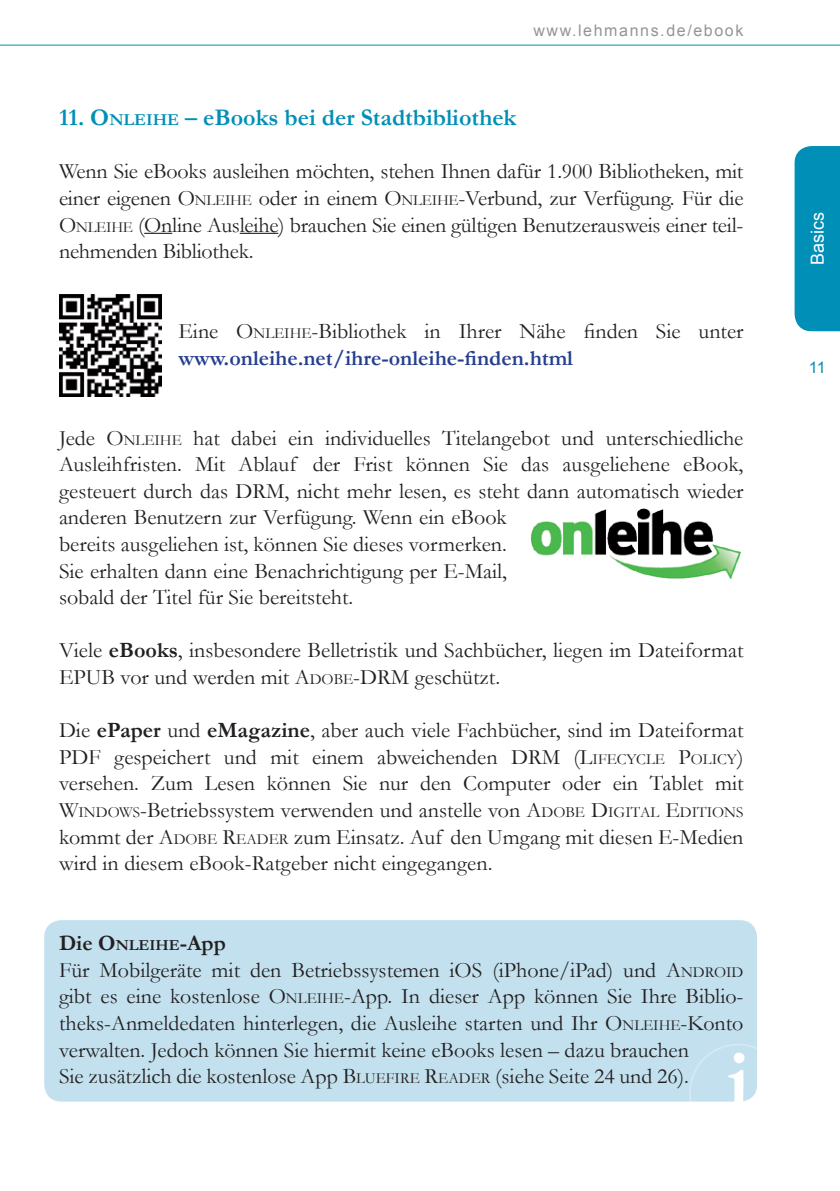
<style>
.page{position:relative;width:840px;height:1191px;background:#fff}
.page>*{position:absolute;margin:0;border:0;box-sizing:border-box;transform-origin:0 0}
.t1{font:700 83.8px "Garamond";color:#fff}
.t2{font:700 24px "Garamond";color:#008fb7}
.t3{font:22px/26.6px "Garamond";color:#231f20}
.t4{font:18px "Arial";color:#fff}
.t5{font:16px "Arial";letter-spacing:.1em;color:#939598}
.t6{font:16px "Arial";color:#008fb7}
.s1{font-style:inherit}
.s2{font-size:16.8px}
.s3{font-size:15.4px}
.s4{font-weight:700;color:#253f8e}
.s5{font-weight:700}
.s6{font-weight:700;font-size:15.4px}
</style>
<div class="page">
<div style="left:44px;top:920px;width:712px;height:181px;background:#c2e0ed;border-radius:17px"></div>
<div style="left:688px;top:1043px;width:99px;height:99px;border:2px solid #fff;border-radius:50%"></div>
<svg style="left:0;top:44px;width:839px;height:2px;background:#7ec6da"></svg>
<div style="left:794px;top:146px;width:45px;height:185px;background:#008fb7"></div>
<svg style="left:144px;top:233px;width:28px;height:1px"></svg>
<hr style="left:239px;top:233px;width:39px;height:1px;background:#231f20">
<img style="left:59px;top:294px;width:102px;height:102px">
<img style="left:530px;top:508px;width:211px;height:70px">
<p class="t5" style="left:533px;top:20px;width:211px">www.lehmanns.de/ebook</p>
<p class="t2" style="left:59px;top:103px;width:458px">11. <span class="s1">O</span><span class="s2">NLEIHE</span> – eBooks bei der Stadtbibliothek</p>
<p class="t3" style="left:59px;top:158px;width:685px;text-align:justify">Wenn Sie eBooks ausleihen möchten, stehen Ihnen dafür 1.900 Bibliotheken, mit einer eigenen <span class="s1">O</span><span class="s3">NLEIHE</span> oder in einem <span class="s1">O</span><span class="s3">NLEIHE</span>-Verbund, zur Verfügung. Für die <span class="s1">O</span><span class="s3">NLEIHE</span> (Online Ausleihe) brauchen Sie einen gültigen Benutzerausweis einer teil&shy;nehmenden Bibliothek.</p>
<p class="t3" style="left:178px;top:318px;width:566px">Eine <span class="s1">O</span><span class="s3">NLEIHE</span>-Bibliothek in Ihrer Nähe finden Sie unter <span class="s4">www.onleihe.net/ihre-onleihe-finden.html</span></p>
<p class="t3" style="left:59px;top:424px;width:685px">Jede <span class="s1">O</span><span class="s3">NLEIHE</span> hat dabei ein individuelles Titelangebot und unterschiedliche Ausleihfristen. Mit Ablauf der Frist können Sie das ausgeliehene eBook, gesteuert durch das DRM, nicht mehr lesen, es steht dann automatisch wieder anderen Benutzern zur Verfügung. Wenn ein eBook<br>bereits ausgeliehen ist, können Sie dieses vormerken.<br>Sie erhalten dann eine Benachrichtigung per E-Mail,<br>sobald der Titel für Sie bereitsteht.</p>
<p class="t3" style="left:59px;top:637px;width:685px">Viele <span class="s5">eBooks</span>, insbesondere Belletristik und Sachbücher, liegen im Dateiformat<br>EPUB vor und werden mit <span class="s1">A</span><span class="s3">DOBE</span>-DRM geschützt.</p>
<p class="t3" style="left:59px;top:717px;width:685px;text-align:justify">Die <span class="s5">ePaper</span> und <span class="s5">eMagazine</span>, aber auch viele Fachbücher, sind im Dateiformat PDF gespeichert und mit einem abweichenden DRM (<span class="s1">L</span><span class="s3">IFECYCLE</span> <span class="s1">P</span><span class="s3">OLICY</span>) versehen. Zum Lesen können Sie nur den Computer oder ein Tablet mit <span class="s1">W</span><span class="s3">INDOWS</span>-Betriebssystem verwenden und anstelle von <span class="s1">A</span><span class="s3">DOBE</span> <span class="s1">D</span><span class="s3">IGITAL</span> <span class="s1">E</span><span class="s3">DITIONS </span>kommt der <span class="s1">A</span><span class="s3">DOBE</span> <span class="s1">R</span><span class="s3">EADER</span> zum Einsatz. Auf den Umgang mit diesen E-Medien wird in diesem eBook-Ratgeber nicht eingegangen.</p>
<p class="t3" style="left:59px;top:929px;width:685px"><span class="s5">Die</span> <span class="s5">O</span><span class="s6">NLEIHE</span><span class="s5">-App<br></span>Für Mobilgeräte mit den Betriebssystemen iOS (iPhone/iPad) und <span class="s1">A</span><span class="s3">NDROID </span>gibt es eine kostenlose <span class="s1">O</span><span class="s3">NLEIHE</span>-App. In dieser App können Sie Ihre Biblio&shy;theks-Anmeldedaten hinterlegen, die Ausleihe starten und Ihr <span class="s1">O</span><span class="s3">NLEIHE</span>-Konto verwalten. Jedoch können Sie hiermit keine eBooks lesen – dazu brauchen<br>Sie zusätzlich die kostenlose App <span class="s1">B</span><span class="s3">LUEFIRE</span> <span class="s1">R</span><span class="s3">EADER</span> (siehe Seite 24 und 26).</p>
<h1 class="t1" style="left:726px;top:1030px;width:25px">i</h1>
<p class="t4" style="left:805px;top:265px;width:55px;rotate:-90deg">Basics</p>
<p class="t6" style="left:808px;top:356px;width:18px">11</p>
</div>
